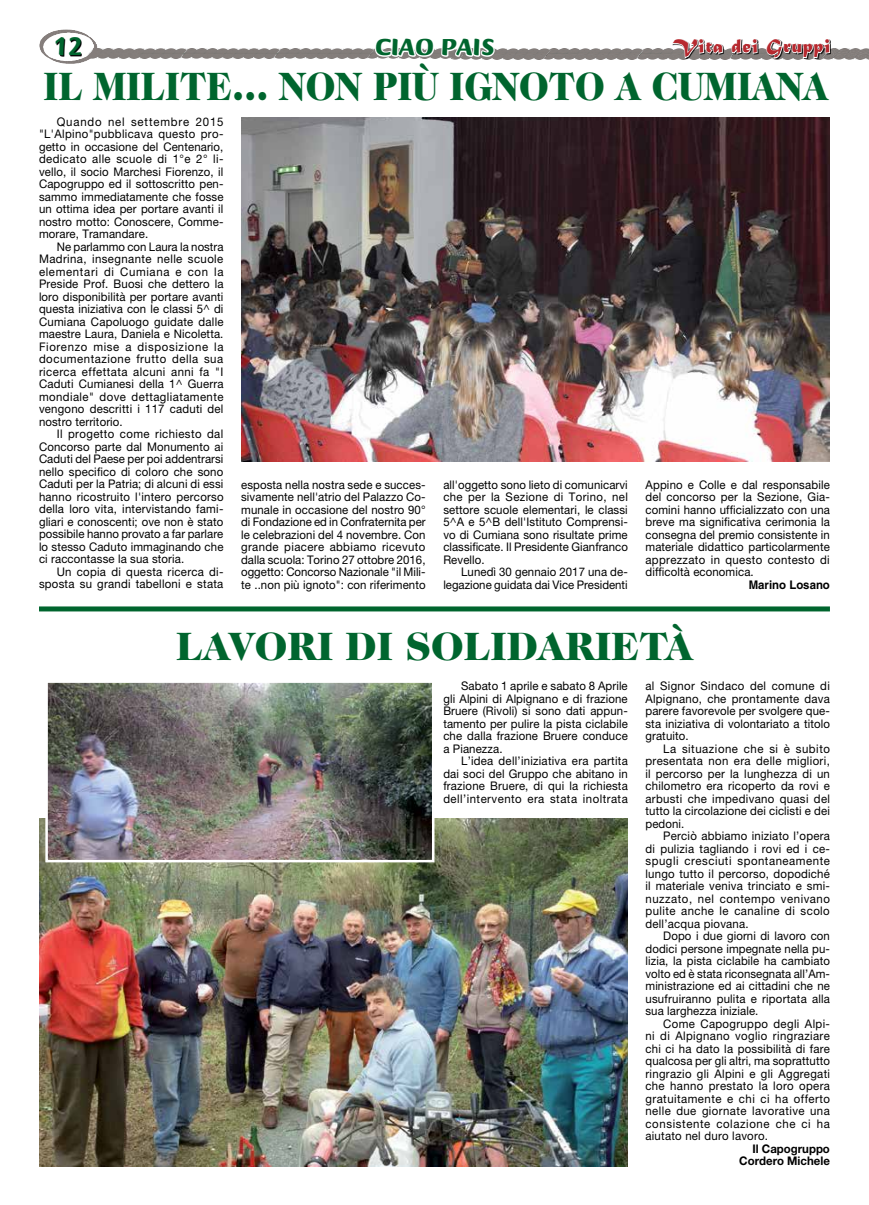
<style>
.page{position:relative;width:869px;height:1205px;background:#fff}
.page>*{position:absolute;margin:0;border:0;box-sizing:border-box;transform-origin:0 0}
.t1{font:900 40px "Caslon 224 Std";color:#00652e;scale:.91 1}
.t2{font:900 40px "Caslon 224 Std";color:#00652e}
.t3{font:700 27.5px "Briem Script Std";color:#00652e}
.t4{font:900 25px "Briem Script Std";color:#00652e}
.t5{font:20px "Matura MT Script Capitals";letter-spacing:.05em;color:#b8292f}
.t6{font:11.88px/12.5px "Helvetica Neue LT Std";letter-spacing:.01em;color:#000;text-align:justify;scale:.96 1}
.t7{font:700 11.88px/12.5px "Helvetica Neue LT Std";color:#000;text-align:right;scale:.96 1}
.t8{font:700 11.88px "Helvetica LT Std";color:#000;scale:.96 1}
</style>
<div class="page">
<img style="left:643px;top:49px;width:27px;height:10px">
<img style="left:550px;top:49px;width:93px;height:10px">
<img style="left:496px;top:49px;width:54px;height:10px">
<img style="left:281px;top:49px;width:92px;height:10px">
<img style="left:187px;top:49px;width:94px;height:10px">
<img style="left:97px;top:49px;width:90px;height:10px">
<img style="left:830px;top:49px;width:38px;height:10px">
<div style="left:672px;top:40px;width:158px;height:19px;background:#000;opacity:.85"></div>
<svg style="left:670px;top:39px;width:53px;height:20px"></svg>
<svg style="left:730px;top:39px;width:28px;height:16px"></svg>
<svg style="left:765px;top:39px;width:65px;height:111px"></svg>
<svg style="left:39px;top:30px;width:58px;height:34px"></svg>
<svg style="left:56px;top:38px;width:26px;height:18px"></svg>
<div style="left:39px;top:606px;width:790px;height:5px;background:#00652e"></div>
<img style="left:241px;top:117px;width:588px;height:344px">
<img style="left:39px;top:819px;width:588px;height:347px">
<img style="left:48px;top:683px;width:383px;height:176px">
<div style="left:45px;top:680px;width:389px;height:182px;border:2px solid #fff"></div>
<svg style="left:373px;top:48px;width:123px;height:11px"></svg>
<h2 class="t3" style="left:53px;top:31px;width:31px">12</h2>
<h3 class="t5" style="left:672px;top:34px;width:159px">Vita dei Gruppi</h3>
<h1 class="t1" style="left:43px;top:63px;width:863px">IL MILITE… NON PIù IGNOTO A CUMIANA</h1>
<p class="t6" style="left:39px;top:115px;width:193px;text-indent:18px">Quando nel settembre 2015 "L'Alpino"pubblicava questo pro&shy;getto in occasione del Centenario, dedicato alle scuole di 1°e 2° li&shy;vello, il socio Marchesi Fiorenzo, il Capogruppo ed il sottoscritto pen&shy;sammo immediatamente che fosse un ottima idea per portare avanti il nostro motto: Conoscere, Comme&shy;morare, Tramandare.</p>
<p class="t6" style="left:39px;top:240px;width:194px;text-indent:18px">Ne parlammo con Laura la nostra Madrina, insegnante nelle scuole elementari di Cumiana e con la Preside Prof. Buosi che dettero la loro disponibilità per portare avanti questa iniziativa con le classi 5^ di Cumiana Capoluogo guidate dalle maestre Laura, Daniela e Nicoletta.<br>Fiorenzo mise a disposizione la documentazione frutto della sua ricerca effettata alcuni anni fa "I Caduti Cumianesi della 1^ Guerra mondiale" dove dettagliatamente vengono descritti i 117 caduti del nostro territorio.</p>
<p class="t6" style="left:39px;top:427px;width:194px;text-indent:18px">Il progetto come richiesto dal Concorso parte dal Monumento ai Caduti del Paese per poi addentrarsi nello specifico di coloro che sono Caduti per la Patria; di alcuni di essi hanno ricostruito l'intero percorso della loro vita, intervistando fami&shy;gliari e conoscenti; ove non è stato possibile hanno provato a far parlare lo stesso Caduto immaginando che ci raccontasse la sua storia.</p>
<p class="t6" style="left:39px;top:565px;width:193px;text-align:right">Un copia di questa ricerca di&shy;sposta su grandi tabelloni e stata</p>
<h3 class="t4" style="left:375px;top:33px;width:121px">CIAO PAIS</h3>
<p class="t6" style="left:645px;top:478px;width:193px">Appino e Colle e dal responsabile del concorso per la Sezione, Gia&shy;comini hanno ufficializzato con una breve ma significativa cerimonia la consegna del premio consistente in materiale didattico particolarmente apprezzato in questo contesto di difficoltà economica.</p>
<p class="t8" style="left:748px;top:577px;width:86px">Marino Losano</p>
<h1 class="t2" style="left:176px;top:623px;width:518px">LAVORI DI SOLIDARIETà</h1>
<p class="t6" style="left:645px;top:679px;width:194px">al Signor Sindaco del comune di Alpignano, che prontamente dava parere favorevole per svolgere que&shy;sta iniziativa di volontariato a titolo gratuito.</p>
<p class="t6" style="left:645px;top:742px;width:194px;text-indent:18px">La situazione che si è subito presentata non era delle migliori, il percorso per la lunghezza di un chilometro era ricoperto da rovi e arbusti che impedivano quasi del tutto la circolazione dei ciclisti e dei pedoni.</p>
<p class="t6" style="left:645px;top:829px;width:194px;text-indent:18px">Perciò abbiamo iniziato l’opera di pulizia tagliando i rovi ed i ce&shy;spugli cresciuti spontaneamente lungo tutto il percorso, dopodiché il materiale veniva trinciato e smi&shy;nuzzato, nel contempo venivano pulite anche le canaline di scolo dell’acqua piovana.</p>
<p class="t6" style="left:645px;top:929px;width:193px;text-indent:18px">Dopo i due giorni di lavoro con dodici persone impegnate nella pu&shy;lizia, la pista ciclabile ha cambiato volto ed è stata riconsegnata all’Am&shy;ministrazione ed ai cittadini che ne usufruiranno pulita e riportata alla sua larghezza iniziale.</p>
<p class="t6" style="left:645px;top:1017px;width:194px;text-indent:18px">Come Capogruppo degli Alpi&shy;ni di Alpignano voglio ringraziare chi ci ha dato la possibilità di fare qualcosa per gli altri, ma soprattutto ringrazio gli Alpini e gli Aggregati che hanno prestato la loro opera gratuitamente e chi ci ha offerto nelle due giornate lavorative una consistente colazione che ci ha aiutato nel duro lavoro.</p>
<p class="t7" style="left:739px;top:1142px;width:96px">Il Capogruppo<br>Cordero Michele</p>
<p class="t6" style="left:241px;top:478px;width:193px">esposta nella nostra sede e succes&shy;sivamente nell'atrio del Palazzo Co&shy;munale in occasione del nostro 90° di Fondazione ed in Confraternita per le celebrazioni del 4 novembre. Con grande piacere abbiamo ricevuto dalla scuola: Torino 27 ottobre 2016, oggetto: Concorso Nazionale "il Mili&shy;te ..non più ignoto": con riferimento</p>
<p class="t6" style="left:443px;top:478px;width:194px">all'oggetto sono lieto di comunicarvi che per la Sezione di Torino, nel settore scuole elementari, le classi 5^A e 5^B dell'Istituto Comprensi&shy;vo di Cumiana sono risultate prime classificate. Il Presidente Gianfranco Revello.</p>
<p class="t6" style="left:443px;top:565px;width:193px;text-align:right">Lunedì 30 gennaio 2017 una de&shy;legazione guidata dai Vice Presidenti</p>
<p class="t6" style="left:443px;top:679px;width:193px;text-indent:18px">Sabato 1 aprile e sabato 8 Aprile gli Alpini di Alpignano e di frazione Bruere (Rivoli) si sono dati appun&shy;tamento per pulire la pista ciclabile che dalla frazione Bruere conduce a Pianezza.</p>
<p class="t6" style="left:443px;top:754px;width:194px;text-indent:18px">L’idea dell’iniziativa era partita dai soci del Gruppo che abitano in frazione Bruere, di qui la richiesta dell’intervento era stata inoltrata</p>
</div>
